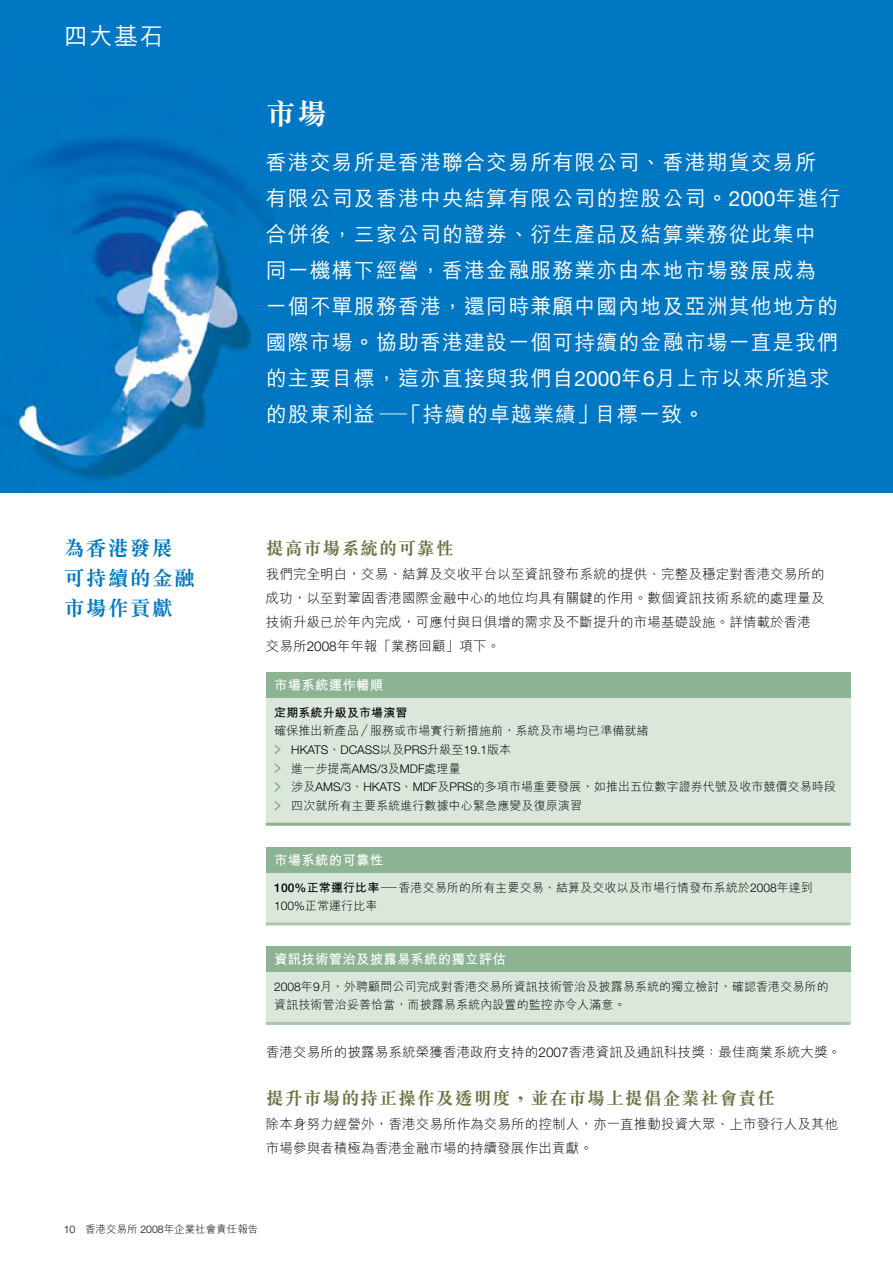
<style>
.page{position:relative;width:893px;height:1263px;background:#fff}
.page>*{position:absolute;margin:0;border:0;box-sizing:border-box;transform-origin:0 0}
.t1{font:700 30px "M Sung HK";color:#fff}
.t2{font:500 24px "M Hei HK";color:#fff}
.t3{font:500 21px/36px "M Hei HK";letter-spacing:.05em;color:#fff}
.t4{font:700 21px/30px "M Sung HK";letter-spacing:.05em;color:#0077c0}
.t5{font:700 18px "M Sung HK";letter-spacing:.05em;color:#6a7041}
.t6{font:300 13.5px/24px "M Hei HK";letter-spacing:.01em;color:#000}
.t7{font:700 13.5px "M Hei HK";letter-spacing:.01em;color:#fff}
.t8{font:700 13.5px "M Hei HK";letter-spacing:.01em;color:#fff}
.t9{font:300 12px/18.8px "M Hei HK";letter-spacing:.01em;color:#000}
.t10{font:300 12px/18px "M Hei HK";letter-spacing:.01em;color:#000;scale:1.3 1}
.t11{font:300 12px "Helvetica Neue";color:#000}
.t12{font:700 12px "M Hei HK";letter-spacing:.01em;color:#000}
.t13{font:300 10.5px "M Hei HK";color:#000}
.s1{font-family:"Helvetica Neue";font-weight:400}
.s2{font-family:"Helvetica Neue"}
.s3{font-family:"M Hei HK"}
.s4{font-family:"Helvetica Neue";font-weight:500}
.s5{font-weight:700}
</style>
<div class="page">
<img style="left:0;top:0;width:893px;height:493px">
<div style="left:266px;top:689px;width:584px;height:135px;background:#dbe7db"></div>
<div style="left:266px;top:672px;width:584px;height:26px;background:#8cb392"></div>
<hr style="left:266px;top:823px;width:584px;height:3px;background:#8cb392">
<svg style="left:274px;top:744px;width:7px;height:11px"></svg>
<svg style="left:274px;top:763px;width:7px;height:29px"></svg>
<svg style="left:274px;top:801px;width:7px;height:10px"></svg>
<div style="left:266px;top:864px;width:584px;height:60px;background:#dbe7db"></div>
<div style="left:266px;top:847px;width:584px;height:26px;background:#8cb392"></div>
<hr style="left:266px;top:922px;width:584px;height:3px;background:#aac7ae">
<div style="left:266px;top:964px;width:584px;height:59px;background:#dbe7db"></div>
<div style="left:266px;top:946px;width:584px;height:26px;background:#8cb392"></div>
<hr style="left:266px;top:1022px;width:584px;height:3px;background:#aac7ae">
<h2 class="t2" style="left:64px;top:19px;width:101px">四大基石</h2>
<h1 class="t1" style="left:266px;top:93px;width:63px">市場</h1>
<p class="t3" style="left:266px;top:143px;width:576px">香港交易所是香港聯合交易所有限公司、香港期貨交易所有限公司及香港中央結算有限公司的控股公司。<span class="s1">2000</span>年進行合併後，三家公司的證券、衍生產品及結算業務從此集中同一機構下經營，香港金融服務業亦由本地市場發展成為一個不單服務香港，還同時兼顧中國內地及亞洲其他地方的國際市場。協助香港建設一個可持續的金融市場一直是我們的主要目標，這亦直接與我們自<span class="s1">2000</span>年<span class="s1">6</span>月上市以來所追求的股東利益 — 「持續的卓越業績」目標一致。</p>
<h3 class="t4" style="left:64px;top:533px;width:133px">為香港發展可持續的金融市場作貢獻</h3>
<h3 class="t5" style="left:266px;top:536px;width:190px">提高市場系統的可靠性</h3>
<p class="t6" style="left:266px;top:562px;width:560px">我們完全明白，交易、結算及交收平台以至資訊發布系統的提供、完整及穩定對香港交易所的成功，以至對鞏固香港國際金融中心的地位均具有關鍵的作用。數個資訊技術系統的處理量及技術升級已於年內完成，可應付與日俱增的需求及不斷提升的市場基礎設施。詳情載於香港交易所<span class="s2">2008</span>年年報「業務回顧」項下。</p>
<p class="t8" style="left:274px;top:675px;width:110px">市場系統運作暢順</p>
<p class="t12" style="left:274px;top:704px;width:135px">定期系統升級及市場演習</p>
<p class="t9" style="left:274px;top:721px;width:376px">確保推出新產品／服務或市場實行新措施前，系統及市場均已準備就緒</p>
<p class="t11" style="left:291px;top:742px;width:221px">HKATS<span class="s3">、</span>DCASS<span class="s3">以及</span>PRS<span class="s3">升級至</span>19.1<span class="s3">版本</span></p>
<p class="t9" style="left:291px;top:758px;width:546px">進一步提高<span class="s2">AMS/3</span>及<span class="s2">MDF</span>處理量<br>涉及<span class="s2">AMS/3</span>、<span class="s2">HKATS</span>、<span class="s2">MDF</span>及<span class="s2">PRS</span>的多項市場重要發展，如推出五位數字證券代號及收市競價交易時段四次就所有主要系統進行數據中心緊急應變及復原演習</p>
<p class="t8" style="left:274px;top:850px;width:110px">市場系統的可靠性</p>
<p class="t10" style="left:274px;top:878px;width:416px"><span class="s4">100%</span><span class="s5">正常運行比率</span>— 香港交易所的所有主要交易、結算及交收以及市場行情發布系統於<span class="s2">2008</span>年達到<br><span class="s2">100%</span>正常運行比率</p>
<p class="t7" style="left:274px;top:949px;width:233px">資訊技術管治及披露易系統的獨立評估</p>
<p class="t9" style="left:274px;top:977px;width:556px;line-height:18px"><span class="s2">2008</span>年<span class="s2">9</span>月，外聘顧問公司完成對香港交易所資訊技術管治及披露易系統的獨立檢討，確認香港交易所的資訊技術管治妥善恰當，而披露易系統內設置的監控亦令人滿意。</p>
<p class="t6" style="left:266px;top:1039px;width:577px">香港交易所的披露易系統榮獲香港政府支持的<span class="s2">2007</span>香港資訊及通訊科技獎：最佳商業系統大獎。</p>
<h3 class="t5" style="left:266px;top:1085px;width:511px">提升市場的持正操作及透明度，並在市場上提倡企業社會責任</h3>
<p class="t6" style="left:266px;top:1111px;width:574px">除本身努力經營外，香港交易所作為交易所的控制人，亦一直推動投資大眾、上市發行人及其他市場參與者積極為香港金融市場的持續發展作出貢獻。</p>
<p class="t13" style="left:64px;top:1222px;width:196px"><span class="s2">10</span> 香港交易所 <span class="s2">2008</span>年企業社會責任報告</p>
</div>
